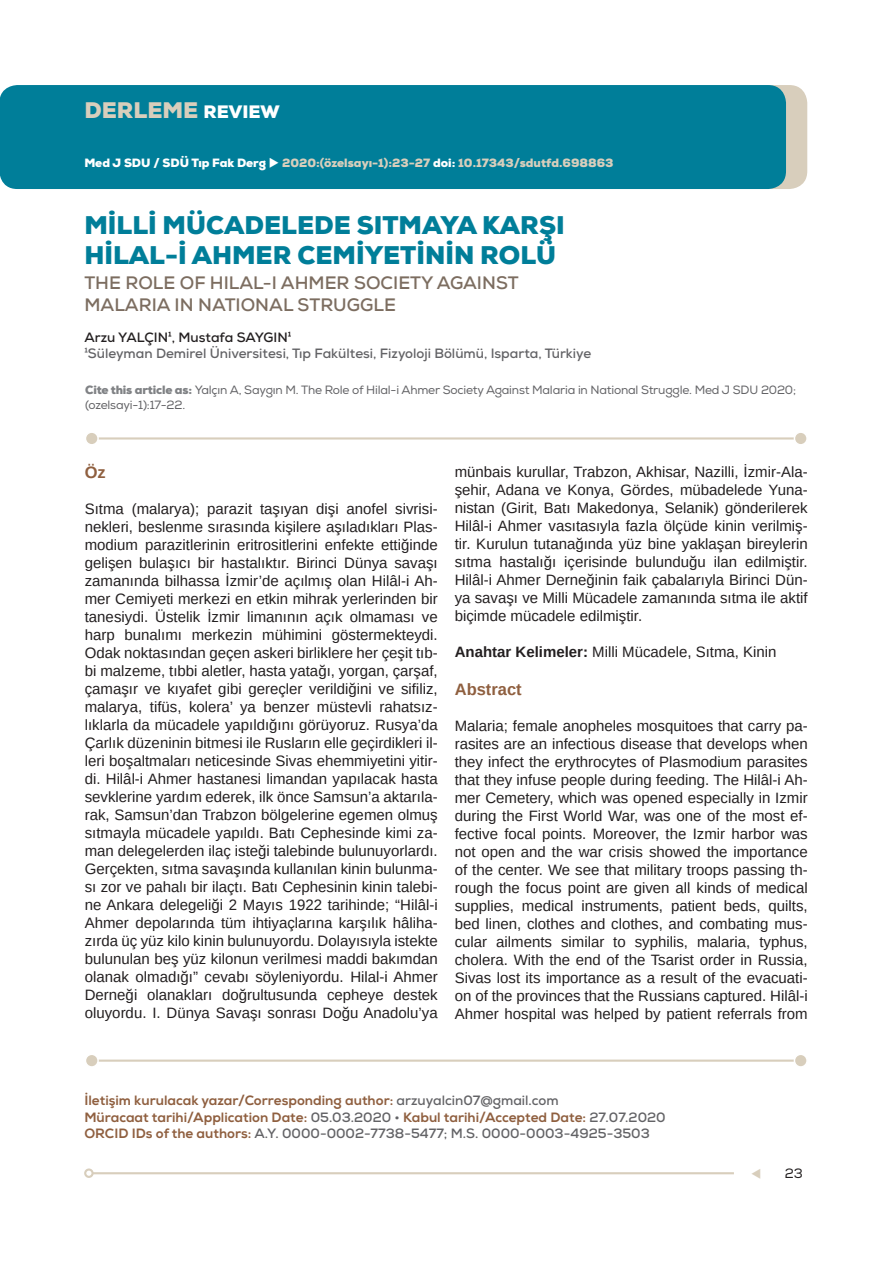
<style>
.page{position:relative;width:893px;height:1263px;background:#fff}
.page>*{position:absolute;margin:0;border:0;box-sizing:border-box;transform-origin:0 0}
.t1{font:900 25.5px/30.6px "Nexa";color:#007e99}
.t2{font:900 22.5px "Nexa";color:#d8cebc}
.t3{font:700 18px/21.6px "Nexa";color:#7c6d60}
.t4{font:700 16.5px "Arimo";color:#8f5f3f}
.t5{font:15px/18px "Arimo";color:#231f20;text-align:justify}
.t6{font:800 13.5px/16.2px "Nexa";color:#8f5f3f}
.t7{font:700 13.5px "Nexa";color:#636366}
.t8{font:700 13.5px "Nexa";color:#231f20}
.t9{font:13.5px "Nexa";color:#231f20}
.t10{font:12px/14.4px "Nexa";letter-spacing:-.015em;color:#636366}
.t11{font:900 12px "Nexa";color:#d8cebc}
.s1{font-size:18px;color:#fff}
.s2{color:#fff}
.s3{font-weight:900;color:#808285}
.s4{font-weight:700}
.s5{font-weight:700;color:#636366}
.s6{color:#d8cebc}
</style>
<div class="page">
<hr style="left:93px;top:1172px;width:641px;height:2px;background:#d8cebc">
<div style="left:84px;top:1168px;width:10px;height:10px;border:2px solid #d8cebc;border-radius:50%"></div>
<div style="left:15px;top:85px;width:792px;height:104px;background:#d8cebc;border-radius:18px"></div>
<div style="left:0;top:85px;width:786px;height:104px;background:#007e99;border-radius:18px"></div>
<hr style="left:90px;top:1059px;width:715px;height:3px;background:#d8cebc">
<div style="left:85px;top:1054px;width:13px;height:13px;background:#d8cebc;border-radius:50%"></div>
<div style="left:85px;top:1053px;width:14px;height:15px;border:2px solid #fff;border-radius:50%"></div>
<div style="left:794px;top:1054px;width:13px;height:13px;background:#d8cebc;border-radius:50%"></div>
<div style="left:794px;top:1053px;width:14px;height:15px;border:2px solid #fff;border-radius:50%"></div>
<hr style="left:90px;top:437px;width:715px;height:2px;background:#d8cebc">
<div style="left:85px;top:432px;width:13px;height:13px;background:#d8cebc;border-radius:50%"></div>
<div style="left:85px;top:431px;width:14px;height:15px;border:2px solid #fff;border-radius:50%"></div>
<div style="left:794px;top:432px;width:13px;height:13px;background:#d8cebc;border-radius:50%"></div>
<div style="left:794px;top:431px;width:14px;height:15px;border:2px solid #fff;border-radius:50%"></div>
<h2 class="t2" style="left:84px;top:96px;width:197px">DERLEME <span class="s1">REVIEW</span></h2>
<p class="t11" style="left:84px;top:155px;width:531px"><span class="s2">Med J SDU / SDÜ Tıp Fak Derg</span> <span class="s2">◆</span> 2020:(özelsayı-1):23-27 <span class="s2">doi:</span> 10.17343/sdutfd.698863</p>
<h1 class="t1" style="left:84px;top:210px;width:482px">MİLLİ MÜCADELEDE SITMAYA KARŞI<br>HİLAL-İ AHMER CEMİYETİNİN ROLÜ</h1>
<p class="t3" style="left:84px;top:272px;width:436px">THE ROLE OF HILAL-I AHMER SOCIETY AGAINST<br>MALARIA IN NATIONAL STRUGGLE</p>
<p class="t8" style="left:84px;top:329px;width:208px">Arzu YALÇIN¹, Mustafa SAYGIN¹</p>
<p class="t7" style="left:84px;top:344px;width:508px">¹Süleyman Demirel Üniversitesi, Tıp Fakültesi, Fizyoloji Bölümü, Isparta, Türkiye</p>
<p class="t10" style="left:85px;top:383px;width:712px"><span class="s3">Cite this article as:</span> Yalçın A, Saygın M. The Role of Hilal-i Ahmer Society Against Malaria in National Struggle. Med J SDU 2020; (ozelsayi-1):17-22.</p>
<p class="t4" style="left:85px;top:461px;width:23px">Öz</p>
<p class="t5" style="left:85px;top:500px;width:354px">Sıtma (malarya); parazit taşıyan dişi anofel sivrisi&shy;nekleri, beslenme sırasında kişilere aşıladıkları Plas&shy;modium parazitlerinin eritrositlerini enfekte ettiğinde gelişen bulaşıcı bir hastalıktır. Birinci Dünya savaşı zamanında bilhassa İzmir’de açılmış olan Hilâl-i Ah&shy;mer Cemiyeti merkezi en etkin mihrak yerlerinden bir tanesiydi. Üstelik İzmir limanının açık olmaması ve harp bunalımı merkezin mühimini göstermekteydi.<br>Odak noktasından geçen askeri birliklere her çeşit tıb&shy;bi malzeme, tıbbi aletler, hasta yatağı, yorgan, çarşaf, çamaşır ve kıyafet gibi gereçler verildiğini ve sifiliz, malarya, tifüs, kolera’ ya benzer müstevli rahatsız&shy;lıklarla da mücadele yapıldığını görüyoruz. Rusya’da Çarlık düzeninin bitmesi ile Rusların elle geçirdikleri il&shy;leri boşaltmaları neticesinde Sivas ehemmiyetini yitir&shy;di. Hilâl-i Ahmer hastanesi limandan yapılacak hasta sevklerine yardım ederek, ilk önce Samsun’a aktarıla&shy;rak, Samsun’dan Trabzon bölgelerine egemen olmuş sıtmayla mücadele yapıldı. Batı Cephesinde kimi za&shy;man delegelerden ilaç isteği talebinde bulunuyorlardı.<br>Gerçekten, sıtma savaşında kullanılan kinin bulunma&shy;sı zor ve pahalı bir ilaçtı. Batı Cephesinin kinin talebi&shy;ne Ankara delegeliği 2 Mayıs 1922 tarihinde; “Hilâl-i Ahmer depolarında tüm ihtiyaçlarına karşılık hâliha&shy;zırda üç yüz kilo kinin bulunuyordu. Dolayısıyla istekte bulunulan beş yüz kilonun verilmesi maddi bakımdan olanak olmadığı” cevabı söyleniyordu. Hilal-i Ahmer Derneği olanakları doğrultusunda cepheye destek oluyordu. I. Dünya Savaşı sonrası Doğu Anadolu’ya</p>
<p class="t5" style="left:455px;top:463px;width:354px">münbais kurullar, Trabzon, Akhisar, Nazilli, İzmir-Ala&shy;şehir, Adana ve Konya, Gördes, mübadelede Yuna&shy;nistan (Girit, Batı Makedonya, Selanik) gönderilerek Hilâl-i Ahmer vasıtasıyla fazla ölçüde kinin verilmiş&shy;tir. Kurulun tutanağında yüz bine yaklaşan bireylerin sıtma hastalığı içerisinde bulunduğu ilan edilmiştir.<br>Hilâl-i Ahmer Derneğinin faik çabalarıyla Birinci Dün&shy;ya savaşı ve Milli Mücadele zamanında sıtma ile aktif biçimde mücadele edilmiştir.</p>
<p class="t5" style="left:455px;top:643px;width:323px"><span class="s4">Anahtar Kelimeler:</span> Milli Mücadele, Sıtma, Kinin</p>
<p class="t4" style="left:455px;top:678px;width:68px">Abstract</p>
<p class="t5" style="left:455px;top:717px;width:354px">Malaria; female anopheles mosquitoes that carry pa&shy;rasites are an infectious disease that develops when they infect the erythrocytes of Plasmodium parasites that they infuse people during feeding. The Hilâl-i Ah&shy;mer Cemetery, which was opened especially in Izmir during the First World War, was one of the most ef&shy;fective focal points. Moreover, the Izmir harbor was not open and the war crisis showed the importance of the center. We see that military troops passing th&shy;rough the focus point are given all kinds of medical supplies, medical instruments, patient beds, quilts, bed linen, clothes and clothes, and combating mus&shy;cular ailments similar to syphilis, malaria, typhus, cholera. With the end of the Tsarist order in Russia, Sivas lost its importance as a result of the evacuati&shy;on of the provinces that the Russians captured. Hilâl-i Ahmer hospital was helped by patient referrals from</p>
<p class="t6" style="left:84px;top:1093px;width:583px">İletişim kurulacak yazar/Corresponding author: <span class="s5">arzuyalcin07@gmail.com<br></span>Müracaat tarihi/Application Date: <span class="s5">05.03.2020 •</span> Kabul tarihi/Accepted Date: <span class="s5">27.07.2020<br></span>ORCID IDs of the authors: <span class="s5">A.Y. 0000-0002-7738-5477; M.S. 0000-0003-4925-3503</span></p>
<p class="t9" style="left:751px;top:1165px;width:54px"><span class="s6">▼</span> 23</p>
</div>
